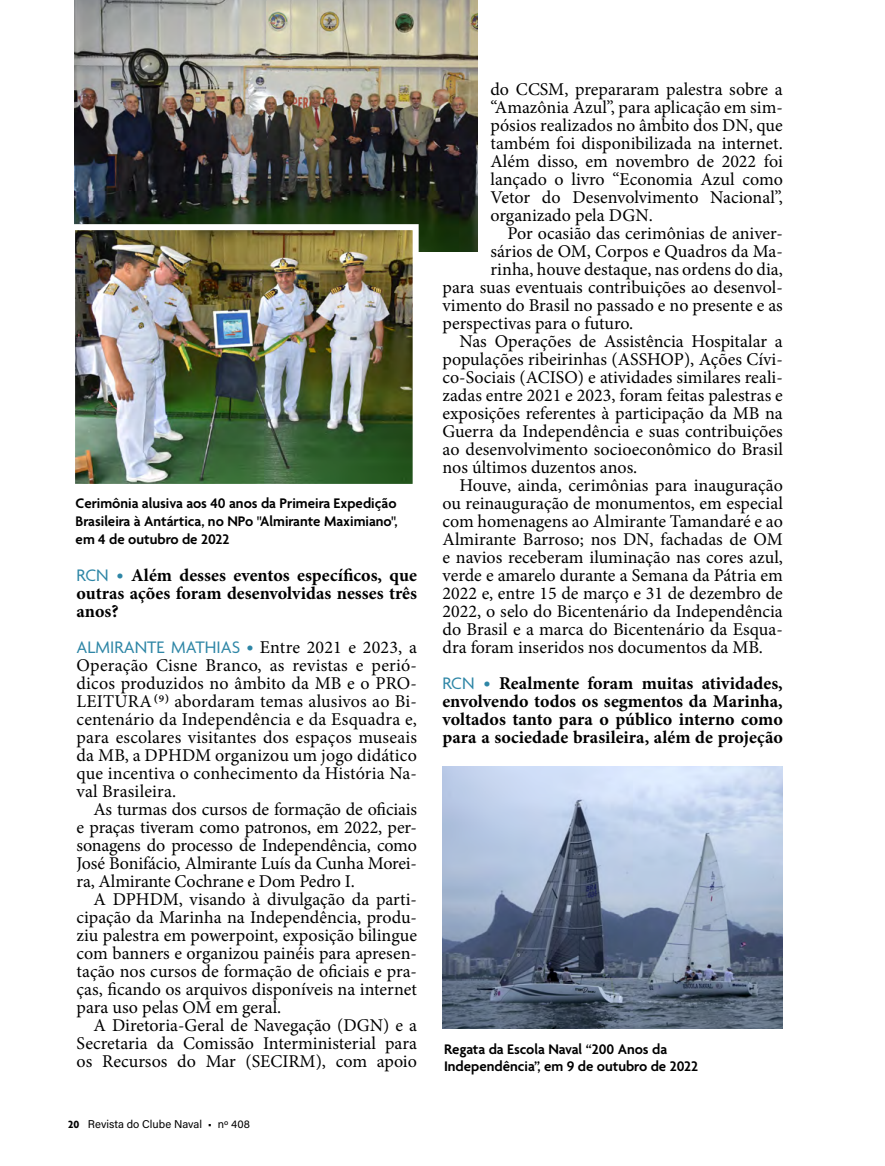
<style>
.page{position:relative;width:885px;height:1166px;background:#fff}
.page>*{position:absolute;margin:0;border:0;box-sizing:border-box;transform-origin:0 0}
.t1{font:18px/18px "Minion Pro";color:#000;text-align:justify}
.t2{font:700 18px/18px "Minion Pro";color:#000;text-align:justify}
.t3{font:18px "Agenda";color:#2e86a6}
.t4{font:600 15px/18px "Agenda";color:#000;text-align:justify}
.t5{font:11.25px "Acumin Pro";color:#000}
.s1{font-family:"Agenda";font-weight:400;color:#2e86a6}
.s2{font-family:"Minion Pro";color:#000}
.s3{font-family:"Agenda";font-weight:700}
</style>
<div class="page">
<img style="left:74px;top:0;width:403px;height:251px">
<img style="left:76px;top:231px;width:335px;height:252px">
<div style="left:69px;top:224px;width:349px;height:266px;border:6px solid #fff"></div>
<img style="left:442px;top:766px;width:340px;height:262px">
<p class="t4" style="left:76px;top:495px;width:323px">Cerimônia alusiva aos 40 anos da Primeira Expedição Brasileira à Antártica, no NPo "Almirante Maximiano", em 4 de outubro de 2022</p>
<p class="t2" style="left:77px;top:566px;width:342px"><span class="s1">RCN •</span> Além desses eventos específicos, que outras ações foram desenvolvidas nesses três anos?</p>
<p class="t3" style="left:77px;top:637px;width:342px">ALMIRANTE MATHIAS • <span class="s2">Entre 2021 e 2023, a</span></p>
<p class="t1" style="left:77px;top:656px;width:342px">Operação Cisne Branco, as revistas e perió&shy;dicos produzidos no âmbito da MB e o PRO-LEITURA⁽9) abordaram temas alusivos ao Bi&shy;centenário da Independência e da Esquadra e, para escolares visitantes dos espaços museais da MB, a DPHDM organizou um jogo didático que incentiva o conhecimento da História Na&shy;val Brasileira.</p>
<p class="t1" style="left:77px;top:800px;width:342px;text-indent:17px">As turmas dos cursos de formação de oficiais e praças tiveram como patronos, em 2022, per&shy;sonagens do processo de Independência, como José Bonifácio, Almirante Luís da Cunha Morei&shy;ra, Almirante Cochrane e Dom Pedro I.</p>
<p class="t1" style="left:77px;top:890px;width:342px;text-indent:17px">A DPHDM, visando à divulgação da parti&shy;cipação da Marinha na Independência, produ&shy;ziu palestra em powerpoint, exposição bilingue com banners e organizou painéis para apresen&shy;tação nos cursos de formação de oficiais e pra&shy;ças, ficando os arquivos disponíveis na internet para uso pelas OM em geral.</p>
<p class="t1" style="left:77px;top:1016px;width:342px;text-indent:17px">A Diretoria-Geral de Navegação (DGN) e a Secretaria da Comissão Interministerial para os Recursos do Mar (SECIRM), com apoio</p>
<p class="t5" style="left:68px;top:1115px;width:183px"><span class="s3">20</span> Revista do Clube Naval • no 408</p>
<p class="t1" style="left:490px;top:80px;width:294px">do CCSM, prepararam palestra sobre a “Amazônia Azul”, para aplicação em sim&shy;pósios realizados no âmbito dos DN, que também foi disponibilizada na internet.<br>Além disso, em novembro de 2022 foi lançado o livro “Economia Azul como Vetor do Desenvolvimento Nacional”, organizado pela DGN.</p>
<p class="t1" style="left:507px;top:224px;width:277px">Por ocasião das cerimônias de aniver-</p>
<p class="t1" style="left:490px;top:242px;width:294px">sários de OM, Corpos e Quadros da Ma-</p>
<p class="t1" style="left:490px;top:260px;width:294px">rinha, houve destaque, nas ordens do dia,</p>
<p class="t1" style="left:442px;top:278px;width:342px">para suas eventuais contribuições ao desenvol-</p>
<p class="t1" style="left:442px;top:296px;width:342px">vimento do Brasil no passado e no presente e as</p>
<p class="t1" style="left:442px;top:314px;width:192px">perspectivas para o futuro.</p>
<p class="t1" style="left:459px;top:332px;width:325px">Nas Operações de Assistência Hospitalar a</p>
<p class="t1" style="left:442px;top:350px;width:342px">populações ribeirinhas (ASSHOP), Ações Cívi-</p>
<p class="t1" style="left:442px;top:368px;width:342px">co-Sociais (ACISO) e atividades similares reali-</p>
<p class="t1" style="left:442px;top:386px;width:342px">zadas entre 2021 e 2023, foram feitas palestras e</p>
<p class="t1" style="left:442px;top:404px;width:342px">exposições referentes à participação da MB na</p>
<p class="t1" style="left:442px;top:422px;width:342px">Guerra da Independência e suas contribuições</p>
<p class="t1" style="left:442px;top:440px;width:342px">ao desenvolvimento socioeconômico do Brasil</p>
<p class="t1" style="left:442px;top:458px;width:196px">nos últimos duzentos anos.</p>
<p class="t1" style="left:459px;top:476px;width:325px">Houve, ainda, cerimônias para inauguração</p>
<p class="t1" style="left:442px;top:494px;width:342px">ou reinauguração de monumentos, em especial</p>
<p class="t1" style="left:442px;top:512px;width:342px">com homenagens ao Almirante Tamandaré e ao</p>
<p class="t1" style="left:442px;top:530px;width:342px">Almirante Barroso; nos DN, fachadas de OM</p>
<p class="t1" style="left:442px;top:548px;width:342px">e navios receberam iluminação nas cores azul,</p>
<p class="t1" style="left:442px;top:566px;width:342px">verde e amarelo durante a Semana da Pátria em</p>
<p class="t1" style="left:442px;top:584px;width:342px">2022 e, entre 15 de março e 31 de dezembro de</p>
<p class="t1" style="left:442px;top:602px;width:342px">2022, o selo do Bicentenário da Independência</p>
<p class="t1" style="left:442px;top:620px;width:342px">do Brasil e a marca do Bicentenário da Esqua-</p>
<p class="t1" style="left:442px;top:638px;width:322px">dra foram inseridos nos documentos da MB.</p>
<p class="t2" style="left:442px;top:674px;width:342px"><span class="s1">RCN •</span> Realmente foram muitas atividades, envolvendo todos os segmentos da Marinha, voltados tanto para o público interno como para a sociedade brasileira, além de projeção</p>
<p class="t4" style="left:444px;top:1041px;width:255px;line-height:16.5px">Regata da Escola Naval “200 Anos da<br>Independência”, em 9 de outubro de 2022</p>
</div>
